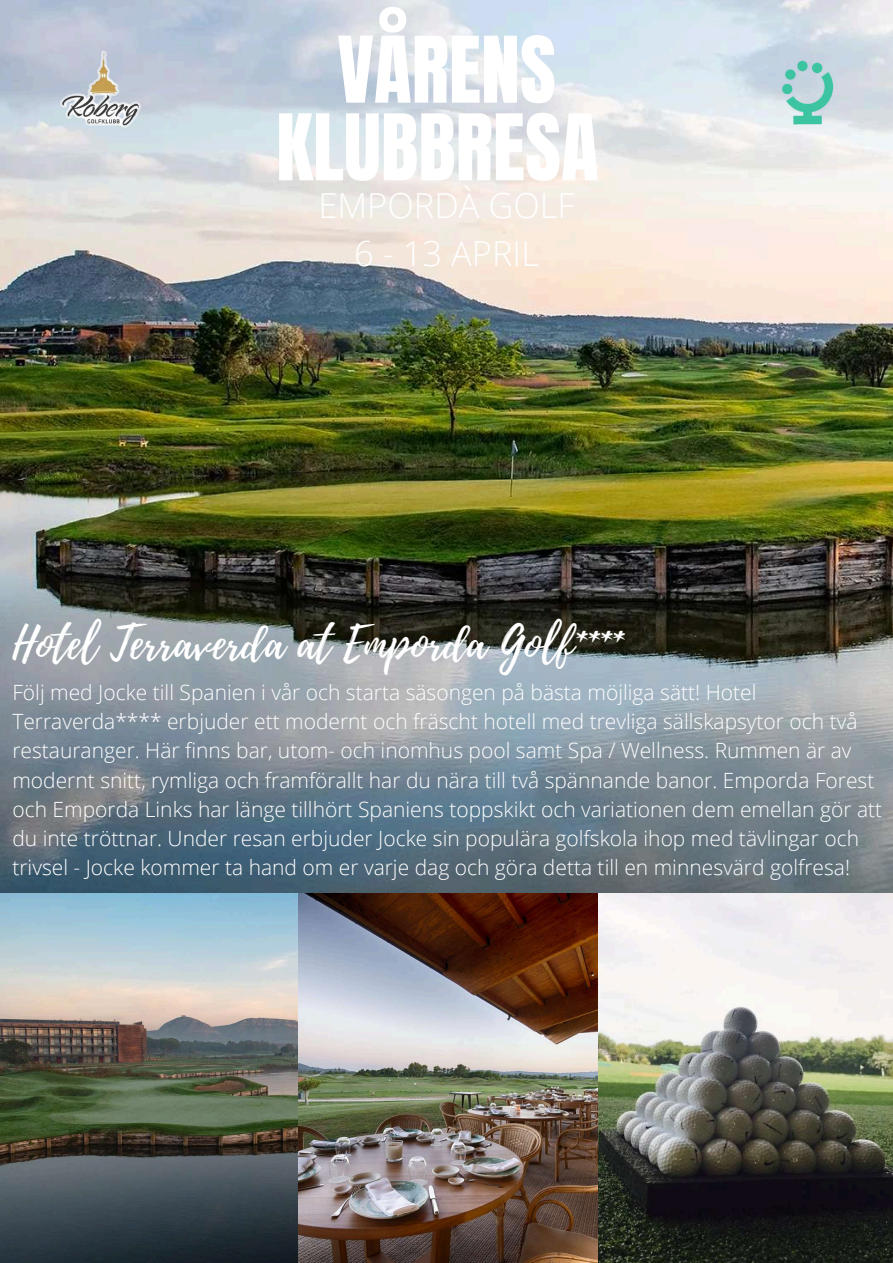
<style>
.page{position:relative;width:893px;height:1263px;background:#fff}
.page>*{position:absolute;margin:0;border:0;box-sizing:border-box;transform-origin:0 0}
.t1{font:78px/77.6px "Anton";color:#fff;text-align:center}
.t2{font:45px "Playlist Script";color:#fff}
.t3{font:300 34.5px/47.8px "Open Sans";color:#fff;text-align:center}
.t4{font:300 21px/29.2px "Open Sans";color:#fff}
</style>
<div class="page">
<img style="left:0;top:0;width:893px;height:1263px">
<img style="left:42px;top:39px;width:119px;height:100px">
<img style="left:754px;top:39px;width:106px;height:107px">
<h1 class="t1" style="left:276px;top:32px;width:324px">VÅRENS<br>KLUBBRESA</h1>
<h3 class="t3" style="left:318px;top:181px;width:258px">EMPORDÀ GOLF<br>6 - 13 APRIL</h3>
<h2 class="t2" style="left:12px;top:611px;width:612px">Hotel Terraverda at Emporda Golf****</h2>
<p class="t4" style="left:12px;top:677px;width:871px">Följ med Jocke till Spanien i vår och starta säsongen på bästa möjliga sätt! Hotel Terraverda**** erbjuder ett modernt och fräscht hotell med trevliga sällskapsytor och två restauranger. Här finns bar, utom- och inomhus pool samt Spa / Wellness. Rummen är av modernt snitt, rymliga och framförallt har du nära till två spännande banor. Emporda Forest och Emporda Links har länge tillhört Spaniens toppskikt och variationen dem emellan gör att du inte tröttnar. Under resan erbjuder Jocke sin populära golfskola ihop med tävlingar och trivsel - Jocke kommer ta hand om er varje dag och göra detta till en minnesvärd golfresa!</p>
</div>
